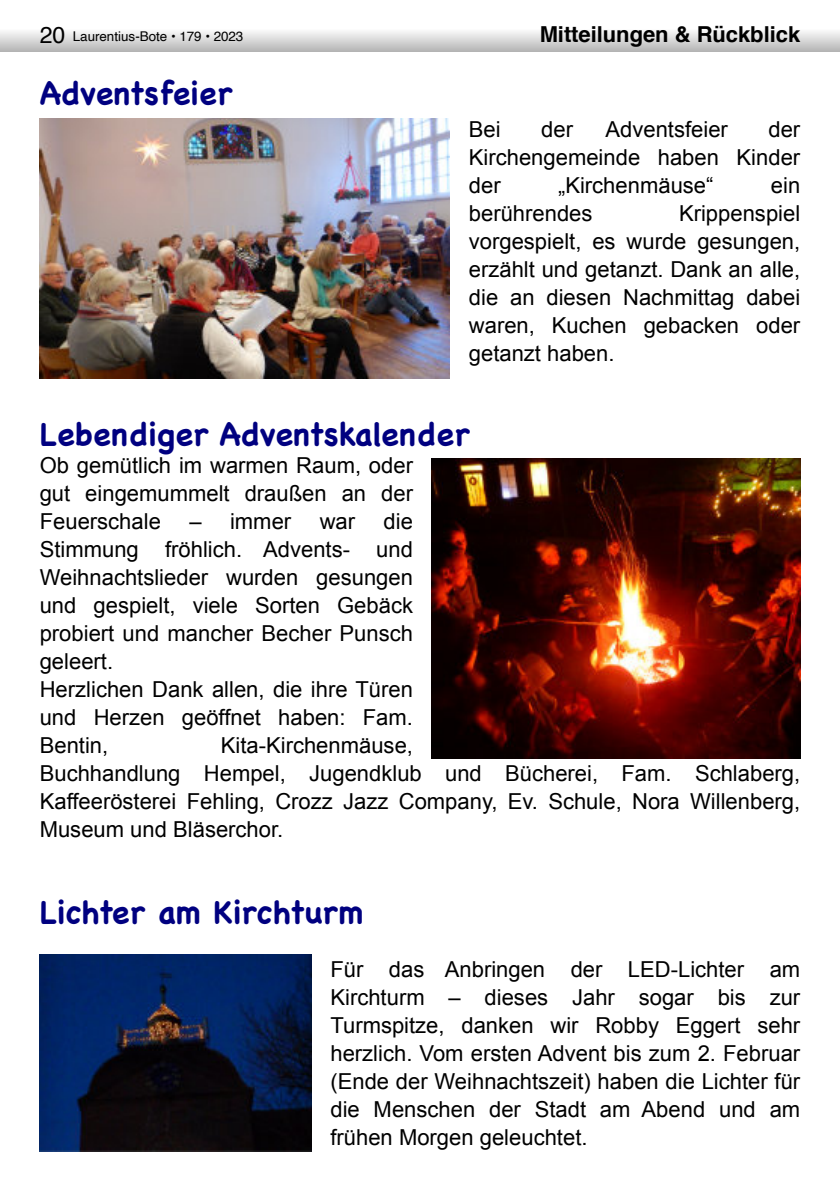
<style>
.page{position:relative;width:840px;height:1191px;background:#fff}
.page>*{position:absolute;margin:0;border:0;box-sizing:border-box;transform-origin:0 0}
.t1{font:700 32px "Chalkboard";color:#000080}
.t2{font:22px/28px "Arial";color:#000;text-align:justify}
.t3{font:700 22px "Helvetica";letter-spacing:-.005em;color:#000}
.t4{font:13.4px "Helvetica";letter-spacing:-.005em;color:#000}
.s1{font-size:23px}
</style>
<div class="page">
<div style="left:0;top:23px;width:839px;height:28px;background:linear-gradient(to bottom,#fff,#bcbcbc)"></div>
<svg style="left:839px;top:32px;width:1px;height:19px"></svg>
<img style="left:431px;top:458px;width:368px;height:300px">
<img style="left:40px;top:118px;width:409px;height:260px">
<img style="left:40px;top:955px;width:271px;height:196px">
<p class="t4" style="left:40px;top:31px;width:205px"><span class="s1">20</span> Laurentius-Bote • 179 • 2023</p>
<p class="t3" style="left:539px;top:25px;width:262px">Mitteilungen &amp; Rückblick</p>
<h1 class="t1" style="left:40px;top:72px;width:194px">Adventsfeier</h1>
<p class="t2" style="left:468px;top:117px;width:33px">Bei</p>
<p class="t2" style="left:541px;top:117px;width:33px">der</p>
<p class="t2" style="left:605px;top:117px;width:124px">Adventsfeier</p>
<p class="t2" style="left:468px;top:117px;width:333px;text-indent:299px">der Kirchengemeinde haben Kinder der</p>
<p class="t2" style="left:557px;top:173px;width:157px">„Kirchenmäuse“</p>
<p class="t2" style="left:770px;top:173px;width:31px">ein</p>
<p class="t2" style="left:468px;top:201px;width:125px">berührendes</p>
<p class="t2" style="left:468px;top:201px;width:333px;text-indent:210px">Krippenspiel vorgespielt, es wurde gesungen, erzählt und getanzt. Dank an alle, die an diesen Nachmittag dabei waren, Kuchen gebacken oder getanzt haben.</p>
<h1 class="t1" style="left:40px;top:413px;width:431px">Lebendiger Adventskalender</h1>
<p class="t2" style="left:40px;top:453px;width:374px">Ob gemütlich im warmen Raum, oder gut eingemummelt draußen an der Feuerschale</p>
<p class="t2" style="left:40px;top:509px;width:374px;text-align:left;text-indent:344px">die<br>Stimmung fröhlich. Advents- und<br>Weihnachtslieder wurden gesungen und gespielt, viele Sorten Gebäck probiert und mancher Becher Punsch geleert.<br>Herzlichen Dank allen, die ihre Türen und Herzen geöffnet haben: Fam.<br>Bentin,</p>
<p class="t2" style="left:189px;top:509px;width:103px">– immer</p>
<p class="t2" style="left:319px;top:509px;width:37px">war</p>
<p class="t2" style="left:40px;top:733px;width:761px;text-align:left;text-indent:181px">Kita-Kirchenmäuse,<br>Buchhandlung Hempel, Jugendklub und Bücherei, Fam. Schlaberg, Kaffeerösterei Fehling, Crozz Jazz Company, Ev. Schule, Nora Willenberg, Museum und Bläserchor.</p>
<h1 class="t1" style="left:40px;top:891px;width:325px">Lichter am Kirchturm</h1>
<p class="t2" style="left:330px;top:957px;width:471px">Für das Anbringen der LED-Lichter am Kirchturm – dieses Jahr sogar bis zur Turmspitze, danken wir Robby Eggert sehr herzlich. Vom ersten Advent bis zum 2. Februar (Ende der Weihnachtszeit) haben die Lichter für die Menschen der Stadt am Abend und am frühen Morgen geleuchtet.</p>
</div>
